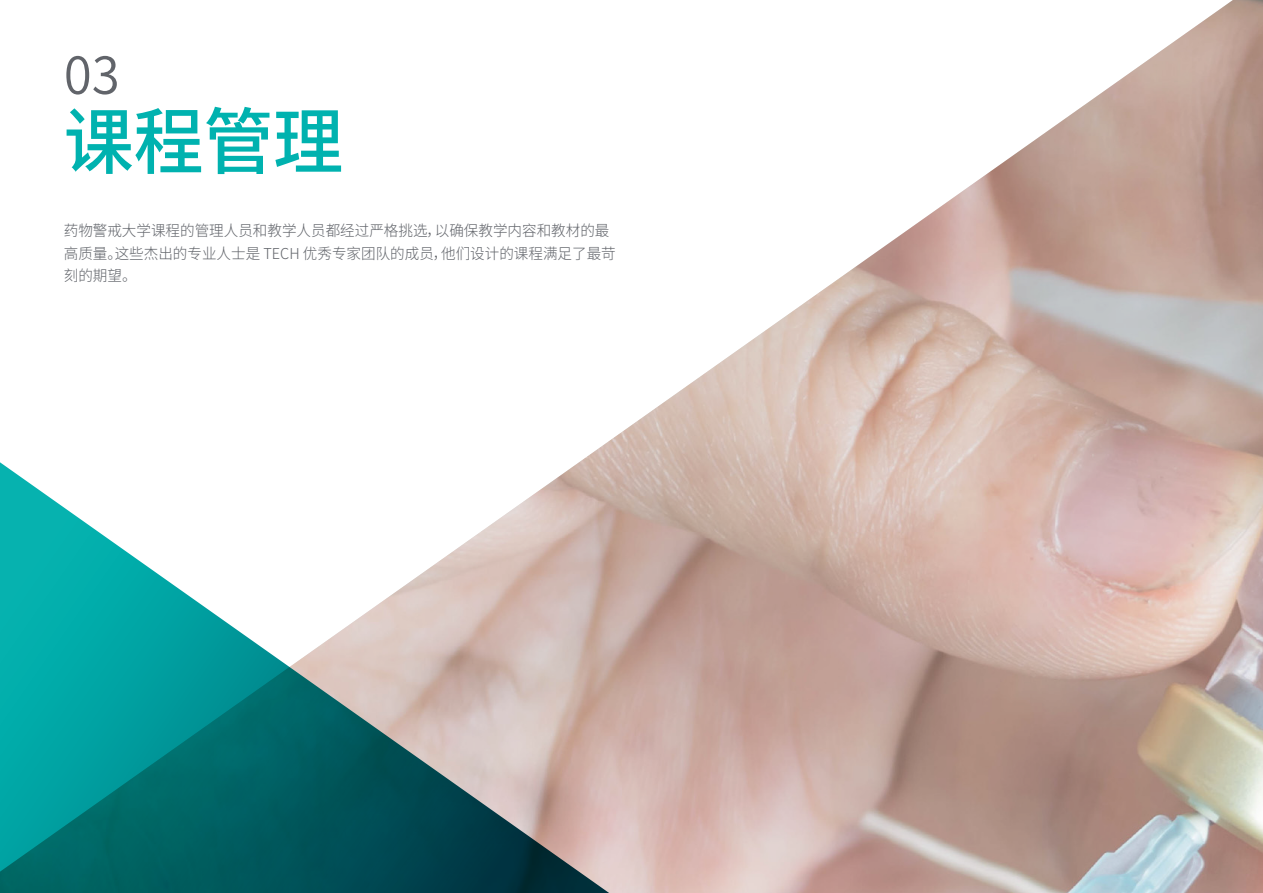
<style>
.page{position:relative;width:1263px;height:893px;background:#fff}
.page>*{position:absolute;margin:0;border:0;box-sizing:border-box;transform-origin:0 0}
.t1{font:500 72px "Source Han Sans CN";color:#00b2af}
.t2{font:52.5px "Source Han Sans CN";color:#61646a}
.t3{font:300 15px/22.5px "Source Han Sans CN";color:#61646a}
</style>
<div class="page">
<img style="left:602px;top:0;width:661px;height:893px">
<svg style="left:0;top:446px;width:639px;height:447px"></svg>
<h2 class="t2" style="left:64px;top:45px;width:57px">03</h2>
<h1 class="t1" style="left:64px;top:101px;width:281px">课程管理</h1>
<p class="t3" style="left:64px;top:220px;width:553px">药物警戒大学课程的管理人员和教学人员都经过严格挑选，以确保教学内容和教材的最高质量。这些杰出的专业人士是 TECH 优秀专家团队的成员，他们设计的课程满足了最苛刻的期望。</p>
</div>
